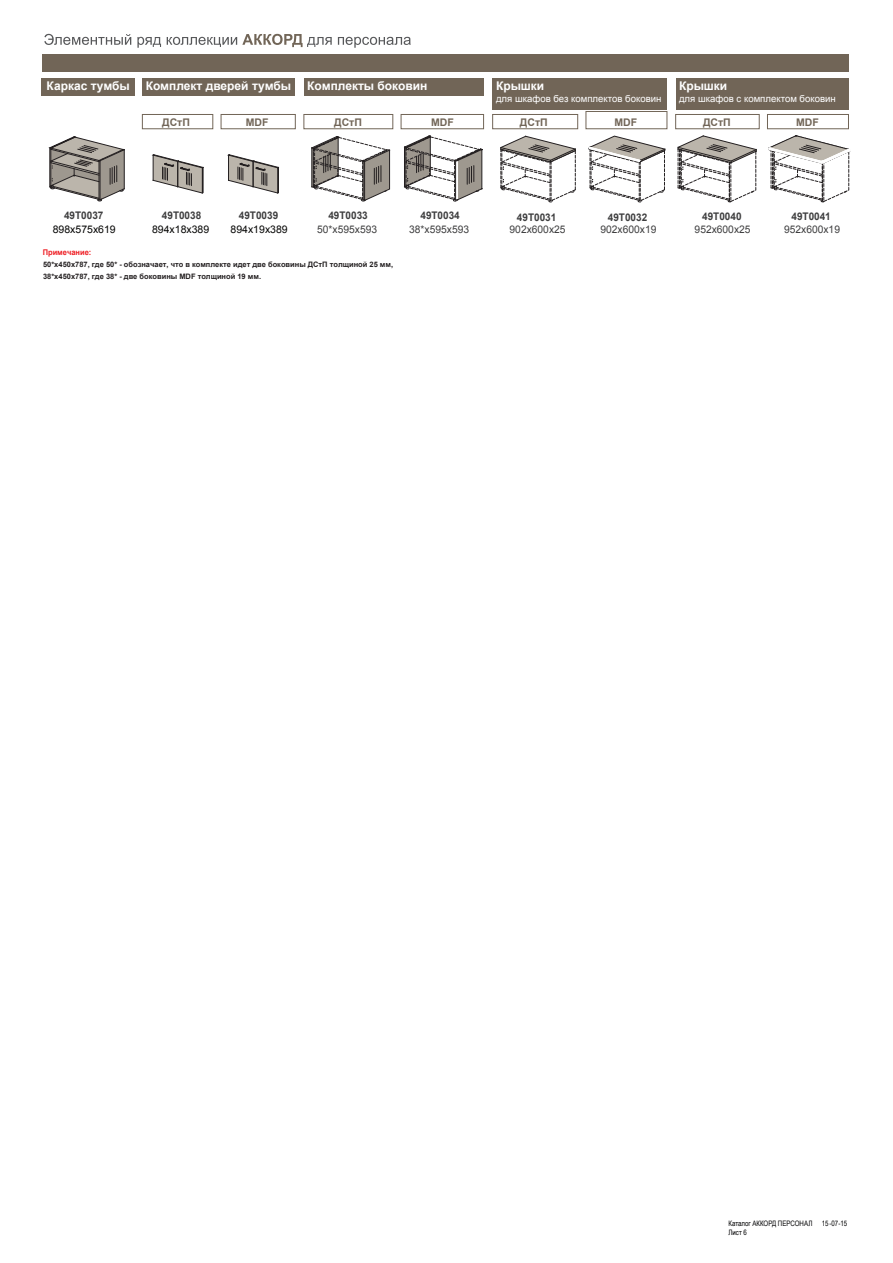
<style>
.page{position:relative;width:893px;height:1263px;background:#fff}
.page>*{position:absolute;margin:0;border:0;box-sizing:border-box;transform-origin:0 0}
.t1{font:700 12px "Arial";color:#fff}
.t2{font:700 10.5px "Arial";color:#3e3e3f;scale:.95 1}
.t3{font:10.5px "Arial";color:#3e3e3f}
.t4{font:10.5px "Arial";color:#050504}
.t5{font:700 10.5px "Arial";color:#716557}
.t6{font:9.6px "Arial";color:#fff}
.t7{font:700 7.95px "Arial";color:#ee1d23;scale:.95 1}
.t8{font:700 7.5px/12px "Arial";color:#231f20}
.t9{font:7.5px "Arial Narrow";color:#000002}
</style>
<div class="page">
<div style="left:42px;top:78px;width:93px;height:17px;background:#716557"></div>
<div style="left:142px;top:78px;width:153px;height:17px;background:#716557"></div>
<svg style="left:49px;top:136px;width:76px;height:65px"></svg>
<svg style="left:152px;top:154px;width:52px;height:39px"></svg>
<svg style="left:227px;top:154px;width:52px;height:39px"></svg>
<svg style="left:500px;top:136px;width:76px;height:66px"></svg>
<svg style="left:768px;top:135px;width:83px;height:67px"></svg>
<svg style="left:678px;top:135px;width:79px;height:67px"></svg>
<svg style="left:589px;top:136px;width:76px;height:66px"></svg>
<div style="left:221px;top:114px;width:74px;height:15px;background:#fff;border:1px solid #716557"></div>
<div style="left:142px;top:114px;width:71px;height:15px;background:#fff;border:1px solid #716557"></div>
<div style="left:304px;top:78px;width:180px;height:17px;background:#716557"></div>
<div style="left:401px;top:114px;width:83px;height:15px;background:#fff;border:1px solid #716557"></div>
<div style="left:304px;top:114px;width:89px;height:15px;background:#fff;border:1px solid #716557"></div>
<svg style="left:311px;top:136px;width:79px;height:65px"></svg>
<svg style="left:404px;top:135px;width:79px;height:66px"></svg>
<div style="left:493px;top:78px;width:174px;height:31px;background:#716557"></div>
<div style="left:586px;top:111px;width:81px;height:18px;background:#fff;border:1px solid #716557"></div>
<div style="left:492px;top:114px;width:86px;height:15px;background:#fff;border:1px solid #716557"></div>
<div style="left:676px;top:78px;width:172px;height:31px;background:#716557"></div>
<div style="left:767px;top:114px;width:82px;height:15px;background:#fff;border:1px solid #716557"></div>
<div style="left:675px;top:114px;width:84px;height:15px;background:#fff;border:1px solid #716557"></div>
<div style="left:43px;top:54px;width:806px;height:18px;background:#716557"></div>
<svg style="left:44px;top:34px;width:87px;height:11px"></svg>
<svg style="left:137px;top:37px;width:24px;height:11px"></svg>
<svg style="left:167px;top:34px;width:165px;height:13px"></svg>
<svg style="left:338px;top:37px;width:73px;height:11px"></svg>
<h1 class="t1" style="left:47px;top:78px;width:85px">Каркас тумбы</h1>
<h1 class="t1" style="left:146px;top:78px;width:147px">Комплект дверей тумбы</h1>
<h2 class="t5" style="left:162px;top:115px;width:29px">ДСтП</h2>
<h2 class="t5" style="left:246px;top:115px;width:24px">MDF</h2>
<h1 class="t1" style="left:307px;top:78px;width:122px">Комплекты боковин</h1>
<h2 class="t5" style="left:334px;top:115px;width:29px">ДСтП</h2>
<h2 class="t5" style="left:431px;top:115px;width:24px">MDF</h2>
<h1 class="t1" style="left:496px;top:78px;width:50px">Крышки</h1>
<p class="t6" style="left:496px;top:92px;width:167px">для шкафов без комплектов боковин</p>
<h2 class="t5" style="left:520px;top:115px;width:29px">ДСтП</h2>
<h2 class="t5" style="left:614px;top:115px;width:24px">MDF</h2>
<h1 class="t1" style="left:679px;top:78px;width:50px">Крышки</h1>
<p class="t6" style="left:679px;top:92px;width:158px">для шкафов c комплектом боковин</p>
<h2 class="t5" style="left:703px;top:115px;width:29px">ДСтП</h2>
<h2 class="t5" style="left:796px;top:115px;width:24px">MDF</h2>
<h2 class="t2" style="left:64px;top:208px;width:43px">49T0037</h2>
<h2 class="t4" style="left:53px;top:222px;width:65px">898х575х619</h2>
<h2 class="t2" style="left:162px;top:208px;width:43px">49T0038</h2>
<h2 class="t4" style="left:152px;top:222px;width:59px">894х18х389</h2>
<h2 class="t2" style="left:239px;top:208px;width:43px">49T0039</h2>
<h2 class="t4" style="left:231px;top:222px;width:59px">894х19х389</h2>
<h2 class="t2" style="left:328px;top:208px;width:43px">49T0033</h2>
<h2 class="t3" style="left:317px;top:222px;width:61px">50*х595х593</h2>
<h2 class="t2" style="left:420px;top:208px;width:43px">49T0034</h2>
<h2 class="t3" style="left:409px;top:222px;width:61px">38*х595х593</h2>
<h2 class="t3" style="left:695px;top:222px;width:57px">952х600х25</h2>
<h2 class="t2" style="left:702px;top:210px;width:43px">49T0040</h2>
<h2 class="t2" style="left:791px;top:210px;width:43px">49T0041</h2>
<h2 class="t3" style="left:784px;top:222px;width:57px">952х600х19</h2>
<h2 class="t2" style="left:517px;top:210px;width:43px">49T0031</h2>
<h2 class="t3" style="left:510px;top:222px;width:57px">902х600х25</h2>
<h2 class="t2" style="left:608px;top:210px;width:43px">49T0032</h2>
<h2 class="t3" style="left:600px;top:222px;width:57px">902х600х19</h2>
<p class="t7" style="left:43px;top:246px;width:53px">Примечание:</p>
<p class="t8" style="left:43px;top:259px;width:352px">50*х450х787, где 50* - обозначает, что в комплекте идет две боковины ДСтП толщиной 25 мм,<br>38*х450х787, где 38* - две боковины MDF толщиной 19 мм.</p>
<p class="t9" style="left:728px;top:1218px;width:86px">Каталог АККОРД ПЕРСОНАЛ</p>
<p class="t9" style="left:822px;top:1218px;width:27px">15-07-15</p>
<p class="t9" style="left:728px;top:1227px;width:20px">Лист 6</p>
</div>
